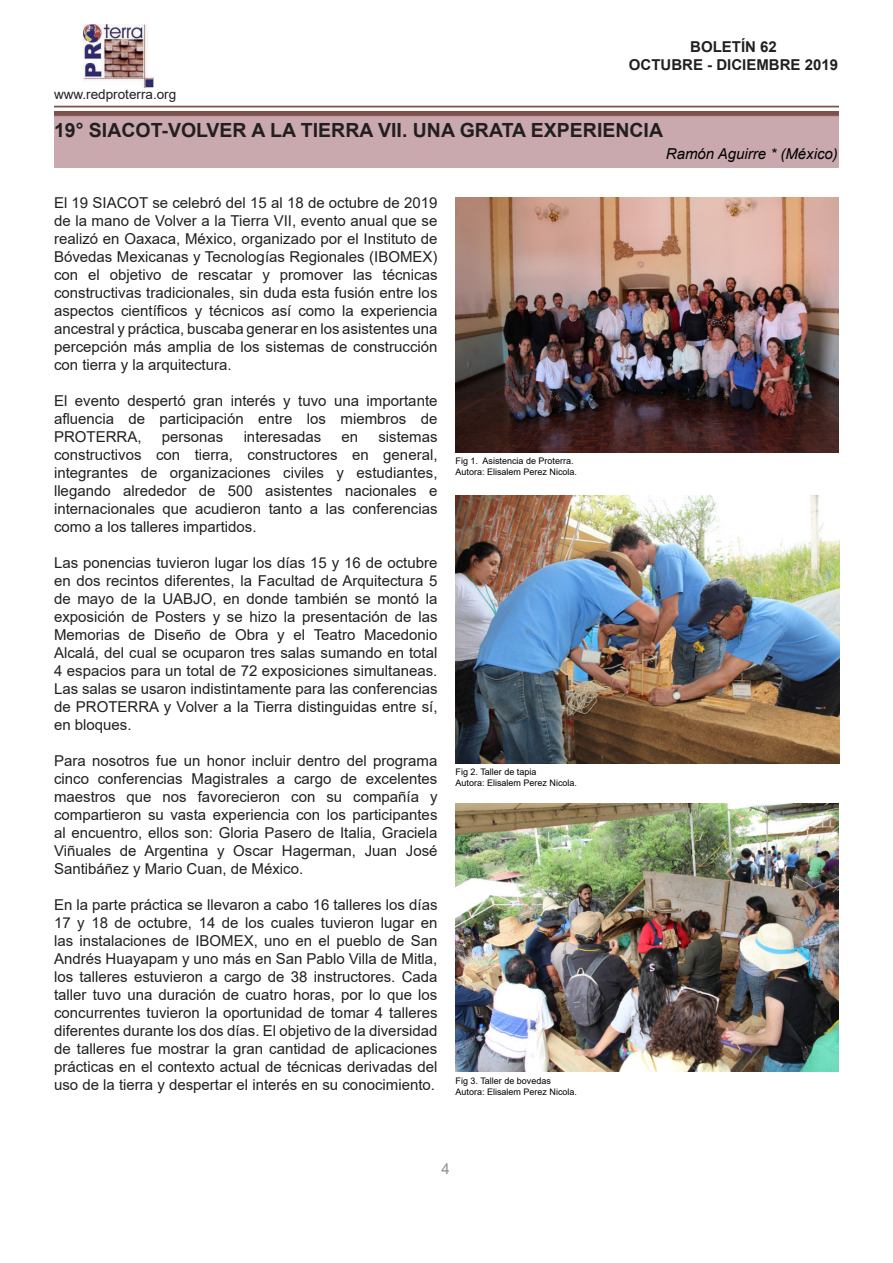
<style>
.page{position:relative;width:893px;height:1263px;background:#fff}
.page>*{position:absolute;margin:0;border:0;box-sizing:border-box;transform-origin:0 0}
.t1{font:700 19.5px "Arial";color:#231f20}
.t2{font:15px/18px "Arial";color:#231f20;text-align:justify}
.t3{font:700 15px/18px "Arial";color:#231f20;text-align:center}
.t4{font:italic 15px "Arial";color:#000001}
.t5{font:15px "Arial";color:#8b9092}
.t6{font:13.5px "Arial";color:#231f20}
.t7{font:9px/10.8px "Arial";color:#000001}
</style>
<div class="page">
<hr style="left:54px;top:106px;width:785px;height:1px;background:#7b524c">
<div style="left:54px;top:111px;width:785px;height:5px;background:#7b524c"></div>
<img style="left:83px;top:24px;width:71px;height:64px">
<div style="left:54px;top:116px;width:785px;height:52px;background:#c9a9ae"></div>
<img style="left:455px;top:197px;width:384px;height:256px">
<img style="left:455px;top:803px;width:384px;height:268px">
<img style="left:455px;top:495px;width:384px;height:268px">
<p class="t6" style="left:54px;top:89px;width:124px">www.redproterra.org</p>
<p class="t3" style="left:629px;top:39px;width:211px">BOLETÍN 62<br>OCTUBRE - DICIEMBRE 2019</p>
<h1 class="t1" style="left:54px;top:122px;width:611px">19° SIACOT-VOLVER A LA TIERRA VII. UNA GRATA EXPERIENCIA</h1>
<p class="t2" style="left:54px;top:195px;width:385px">El 19 SIACOT se celebró del 15 al 18 de octubre de 2019 de la mano de Volver a la Tierra VII, evento anual que se realizó en Oaxaca, México, organizado por el Instituto de Bóvedas Mexicanas y Tecnologías Regionales (IBOMEX) con el objetivo de rescatar y promover las técnicas constructivas tradicionales, sin duda esta fusión entre los aspectos científicos y técnicos así como la experiencia ancestral y práctica, buscaba generar en los asistentes una percepción más amplia de los sistemas de construcción con tierra y la arquitectura.</p>
<p class="t2" style="left:54px;top:393px;width:385px">El evento despertó gran interés y tuvo una importante afluencia de participación entre los miembros de PROTERRA,</p>
<p class="t2" style="left:54px;top:429px;width:385px;text-indent:324px">sistemas constructivos con tierra, constructores en general, integrantes de organizaciones civiles y estudiantes, llegando alrededor de 500 asistentes nacionales e internacionales que acudieron tanto a las conferencias como a los talleres impartidos.</p>
<p class="t2" style="left:54px;top:555px;width:385px">Las ponencias tuvieron lugar los días 15 y 16 de octubre en dos recintos diferentes, la Facultad de Arquitectura 5 de mayo de la UABJO, en donde también se montó la exposición de Posters y se hizo la presentación de las Memorias de Diseño de Obra y el Teatro Macedonio Alcalá, del cual se ocuparon tres salas sumando en total 4 espacios para un total de 72 exposiciones simultaneas.<br>Las salas se usaron indistintamente para las conferencias de PROTERRA y Volver a la Tierra distinguidas entre sí, en bloques.</p>
<p class="t2" style="left:54px;top:753px;width:385px">Para nosotros fue un honor incluir dentro del programa cinco conferencias Magistrales a cargo de excelentes maestros que nos favorecieron con su compañía y compartieron su vasta experiencia con los participantes al encuentro, ellos son: Gloria Pasero de Italia, Graciela Viñuales de Argentina y Oscar Hagerman, Juan José Santibáñez y Mario Cuan, de México.</p>
<p class="t2" style="left:54px;top:897px;width:385px">En la parte práctica se llevaron a cabo 16 talleres los días 17 y 18 de octubre, 14 de los cuales tuvieron lugar en las instalaciones de IBOMEX, uno en el pueblo de San Andrés Huayapam y uno más en San Pablo Villa de Mitla, los talleres estuvieron a cargo de 38 instructores. Cada taller tuvo una duración de cuatro horas, por lo que los concurrentes tuvieron la oportunidad de tomar 4 talleres diferentes durante los dos días. El objetivo de la diversidad de talleres fue mostrar la gran cantidad de aplicaciones prácticas en el contexto actual de técnicas derivadas del uso de la tierra y despertar el interés en su conocimiento.</p>
<p class="t2" style="left:162px;top:429px;width:63px">personas</p>
<p class="t2" style="left:244px;top:429px;width:79px">interesadas</p>
<p class="t2" style="left:341px;top:429px;width:18px">en</p>
<p class="t7" style="left:455px;top:457px;width:123px">Fig 1. Asistencia de Proterra.<br>Autora: Elisalem Perez Nicola.</p>
<p class="t7" style="left:455px;top:767px;width:123px">Fig 2. Taller de tapia<br>Autora: Elisalem Perez Nicola.</p>
<p class="t7" style="left:455px;top:1076px;width:123px">Fig 3. Taller de bovedas<br>Autora: Elisalem Perez Nicola.</p>
<p class="t5" style="left:441px;top:1163px;width:10px">4</p>
<p class="t4" style="left:666px;top:148px;width:173px">Ramón Aguirre * (México)</p>
</div>
